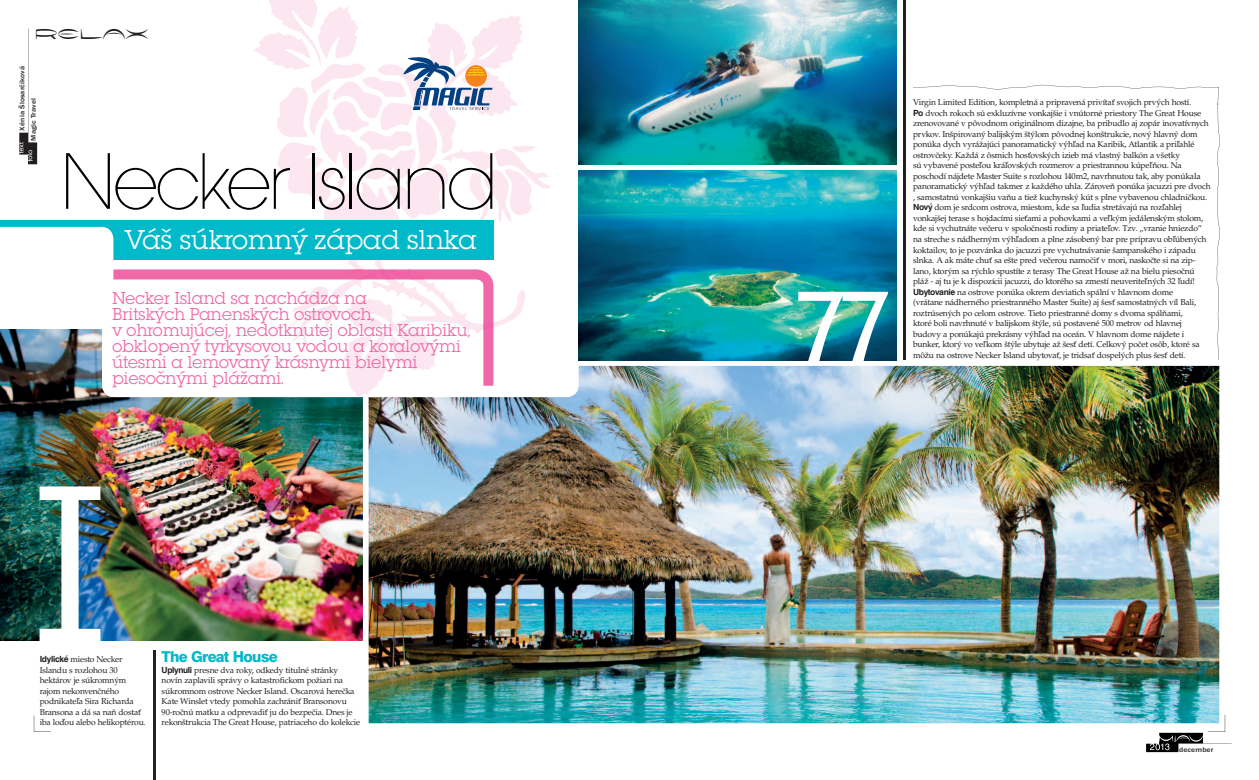
<style>
.page{position:relative;width:1259px;height:780px;background:#fff}
.page>*{position:absolute;margin:0;border:0;box-sizing:border-box;transform-origin:0 0}
.t1{font:233.7px "Lubalin Graph Itc TOT Boo";color:#fff;scale:1.1 1}
.t2{font:700 97px "Bell Gothic Std";color:#fff}
.t3{font:300 expanded 83px "Avant Gar Got Itc TOT";letter-spacing:-.05em;color:#000}
.t4{font:28.5px "Lubalin Graph Itc TOT Boo";letter-spacing:-.02em;color:#fff}
.t5{font:18px/16px "Lubalin Graph Itc TOT Boo";letter-spacing:-.02em;color:#f168a8}
.t6{font:16.5px "Miau";letter-spacing:-.05em;color:#231f20}
.t7{font:15px "Swiss 721 AT Heavy";letter-spacing:-.05em;color:#00b9c9}
.t8{font:8.5px/10.5px "Palladio LOT";letter-spacing:-.02em;color:#231f20}
.t9{font:500 7px "Franklin Got Itc TOT";letter-spacing:.02em;color:#231f20;scale:1.1 1}
.s1{font-family:"Swiss 721 AT Bold"}
</style>
<div class="page">
<img style="left:0;top:329px;width:363px;height:312px">
<img style="left:369px;top:366px;width:850px;height:357px">
<svg style="left:102px;top:35px;width:476px;height:362px"></svg>
<svg style="left:91px;top:269px;width:402px;height:117px"></svg>
<img style="left:578px;top:0;width:318px;height:164px">
<img style="left:578px;top:170px;width:318px;height:190px">
<svg style="left:913px;top:85px;width:306px;height:275px"></svg>
<svg style="left:290px;top:180px;width:203px;height:164px"></svg>
<hr style="left:153px;top:651px;width:2px;height:129px;background:#231f20">
<hr style="left:903px;top:0;width:2px;height:360px;background:#231f20">
<div style="left:0;top:220px;width:493px;height:39px;background:#00b9c9"></div>
<svg style="left:0;top:227px;width:113px;height:96px"></svg>
<svg style="left:19px;top:29px;width:18px;height:135px"></svg>
<svg style="left:34px;top:715px;width:17px;height:17px"></svg>
<svg style="left:1146px;top:714px;width:85px;height:38px"></svg>
<svg style="left:269px;top:0;width:253px;height:110px"></svg>
<h3 class="t6" style="left:36px;top:26px;width:116px">RELAX</h3>
<p class="t9" style="left:18px;top:130px;width:60px;rotate:-90deg">Xénia Šlosarčíková</p>
<p class="t9" style="left:30px;top:141px;width:40px;rotate:-90deg">Magic Travel</p>
<h3 class="t3" style="left:60px;top:135px;width:440px">Necker Island</h3>
<h3 class="t4" style="left:125px;top:223px;width:354px">Váš súkromný západ slnka</h3>
<h3 class="t5" style="left:112px;top:290px;width:360px">Necker Island sa nachádza na<br>Britských Panenských ostrovoch,<br>v ohromujúcej, nedotknutej oblasti Karibiku, obklopený tyrkysovou vodou a koralovými útesmi a lemovaný krásnymi bielymi piesočnými plážami.</h3>
<h1 class="t1" style="left:30px;top:430px;width:75px">I</h1>
<p class="t8" style="left:40px;top:654px;width:108px"><span class="s1">Idylické</span> miesto Necker<br>Islandu s rozlohou 30 hektárov je súkromným rajom nekonvenčného podnikateľa Sira Richarda<br>Bransona a dá sa naň dostať iba loďou alebo helikoptérou.</p>
<h3 class="t7" style="left:162px;top:648px;width:118px">The Great House</h3>
<p class="t8" style="left:162px;top:664px;width:200px"><span class="s1">Uplynuli</span> presne dva roky, odkedy titulné stránky novín zaplavili správy o katastrofickom požiari na súkromnom ostrove Necker Island. Oscarová herečka Kate Winslet vtedy pomohla zachrániť Bransonovu 90-ročnú matku a odprevadiť ju do bezpečia. Dnes je rekonštrukcia The Great House, patriaceho do kolekcie</p>
<h2 class="t2" style="left:795px;top:269px;width:100px">77</h2>
<p class="t8" style="left:913px;top:97px;width:299px">Virgin Limited Edition, kompletná a pripravená privítať svojich prvých hostí.<br><span class="s1">Po</span> dvoch rokoch sú exkluzívne vonkajšie i vnútorné priestory The Great House zrenovované v pôvodnom originálnom dizajne, ba pribudlo aj zopár inovatívnych prvkov. Inšpirovaný balijským štýlom pôvodnej konštrukcie, nový hlavný dom ponúka dych vyrážajúci panoramatický výhľad na Karibik, Atlantik a priľahlé ostrovčeky. Každá z ôsmich hosťovských izieb má vlastný balkón a všetky<br>sú vybavené posteľou kráľovských rozmerov a priestrannou kúpeľňou. Na poschodí nájdete Master Suite s rozlohou 140m2, navrhnutou tak, aby ponúkala panoramatický výhľad takmer z každého uhla. Zároveň ponúka jacuzzi pre dvoch , samostatnú vonkajšiu vaňu a tiež kuchynský kút s plne vybavenou chladničkou.<br><span class="s1">Nový</span> dom je srdcom ostrova, miestom, kde sa ľudia stretávajú na rozľahlej vonkajšej terase s hojdacími sieťami a pohovkami a veľkým jedálenským stolom, kde si vychutnáte večeru v spoločnosti rodiny a priateľov. Tzv. „vranie hniezdo“ na streche s nádherným výhľadom a plne zásobený bar pre prípravu obľúbených koktailov, to je pozvánka do jacuzzi pre vychutnávanie šampanského i západu slnka. A ak máte chuť sa ešte pred večerou namočiť v mori, naskočte si na zip&shy;lano, ktorým sa rýchlo spustíte z terasy The Great House až na bielu piesočnú pláž - aj tu je k dispozícii jacuzzi, do ktorého sa zmestí neuveriteľných 32 ľudí!<br><span class="s1">Ubytovanie</span> na ostrove ponúka okrem deviatich spální v hlavnom dome<br>(vrátane nádherného priestranného Master Suite) aj šesť samostatných víl Bali, roztrúsených po celom ostrove. Tieto priestranné domy s dvoma spálňami,<br>ktoré boli navrhnuté v balijskom štýle, sú postavené 500 metrov od hlavnej budovy a ponúkajú prekrásny výhľad na oceán. V hlavnom dome nájdete i bunker, ktorý vo veľkom štýle ubytuje až šesť detí. Celkový počet osôb, ktoré sa môžu na ostrove Necker Island ubytovať, je tridsať dospelých plus šesť detí.</p>
<p class="t9" style="left:1179px;top:745px;width:33px">december</p>
</div>
